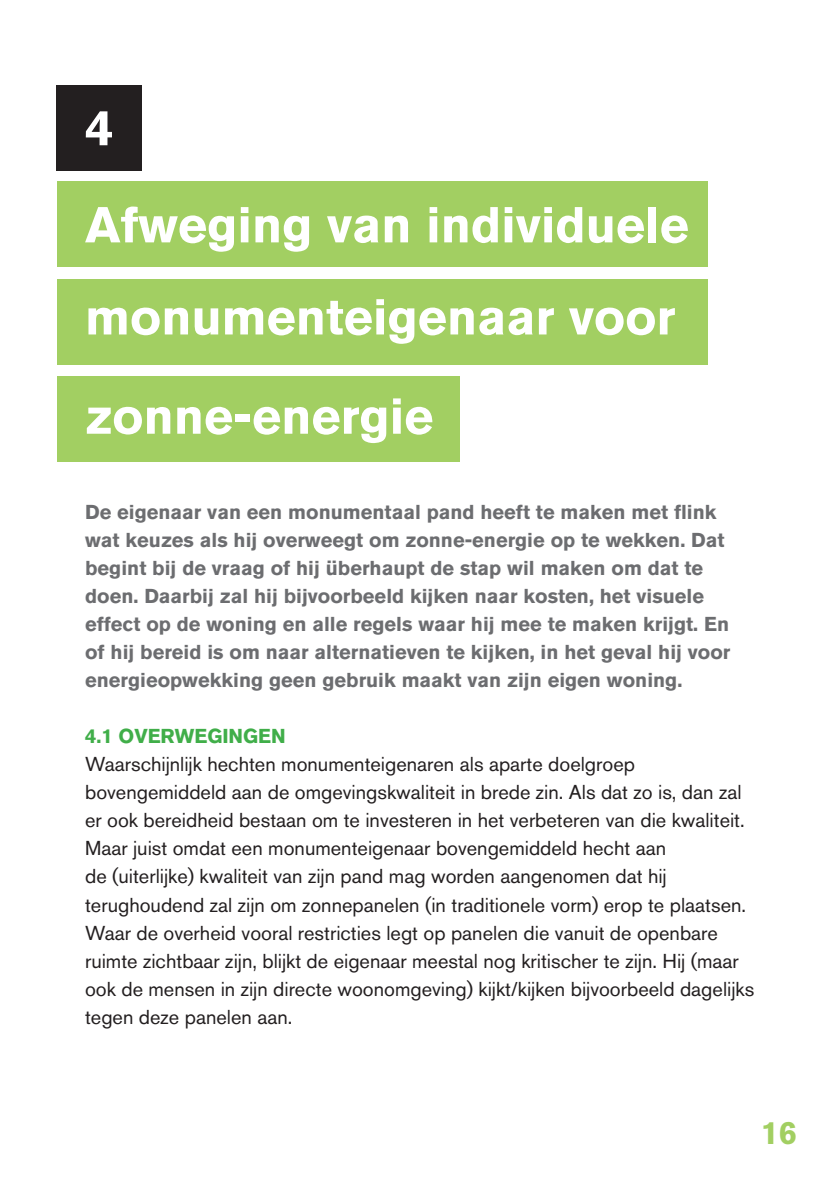
<style>
.page{position:relative;width:840px;height:1191px;background:#fff}
.page>*{position:absolute;margin:0;border:0;box-sizing:border-box;transform-origin:0 0}
.Kop_wit_groot{font:700 50px/92px "Akzidenz Grotesk BQ";color:#fff}
.t1{font:700 32px "Akzidenz Grotesk BQ";color:#a2cf62}
.t2{font:20px/28px "Akzidenz Grotesk BQ";color:#231f20}
.Introtekst{font:700 20px/28px "Akzidenz Grotesk BQ";color:#6c6d70}
.Tussenkop_CAPS{font:700 20px "Akzidenz Grotesk BQ";color:#40ae49}
</style>
<div class="page">
<div style="left:57px;top:85px;width:85px;height:85px;background:#231f20"></div>
<div style="left:57px;top:181px;width:650px;height:85px;background:#a2cf62"></div>
<div style="left:57px;top:279px;width:650px;height:85px;background:#a2cf62"></div>
<div style="left:57px;top:376px;width:402px;height:85px;background:#a2cf62"></div>
<p class="Kop_wit_groot" style="left:85px;top:82px;width:30px">4</p>
<p class="Kop_wit_groot" style="left:85px;top:179px;width:605px">Afweging van individuele monumenteigenaar voor</p>
<p class="Kop_wit_groot" style="left:85px;top:370px;width:349px">zonne-energie</p>
<p class="Introtekst" style="left:85px;top:498px;width:646px">De eigenaar van een monumentaal pand heeft te maken met flink wat keuzes als hij overweegt om zonne-energie op te wekken. Dat begint bij de vraag of hij überhaupt de stap wil maken om dat te doen. Daarbij zal hij bijvoorbeeld kijken naar kosten, het visuele effect op de woning en alle regels waar hij mee te maken krijgt. En of hij bereid is om naar alternatieven te kijken, in het geval hij voor energieopwekking geen gebruik maakt van zijn eigen woning.</p>
<p class="Tussenkop_CAPS" style="left:85px;top:725px;width:202px">4.1 OVERWEGINGEN</p>
<p class="t2" style="left:85px;top:750px;width:660px">Waarschijnlijk hechten monumenteigenaren als aparte doelgroep bovengemiddeld aan de omgevingskwaliteit in brede zin. Als dat zo is, dan zal er ook bereidheid bestaan om te investeren in het verbeteren van die kwaliteit.</p>
<p class="t2" style="left:85px;top:834px;width:670px">Maar juist omdat een monumenteigenaar bovengemiddeld hecht aan<br>de (uiterlijke) kwaliteit van zijn pand mag worden aangenomen dat hij terughoudend zal zijn om zonnepanelen (in traditionele vorm) erop te plaatsen.<br>Waar de overheid vooral restricties legt op panelen die vanuit de openbare ruimte zichtbaar zijn, blijkt de eigenaar meestal nog kritischer te zijn. Hij (maar ook de mensen in zijn directe woonomgeving) kijkt/kijken bijvoorbeeld dagelijks tegen deze panelen aan.</p>
<h2 class="t1" style="left:760px;top:1114px;width:37px">16</h2>
</div>
